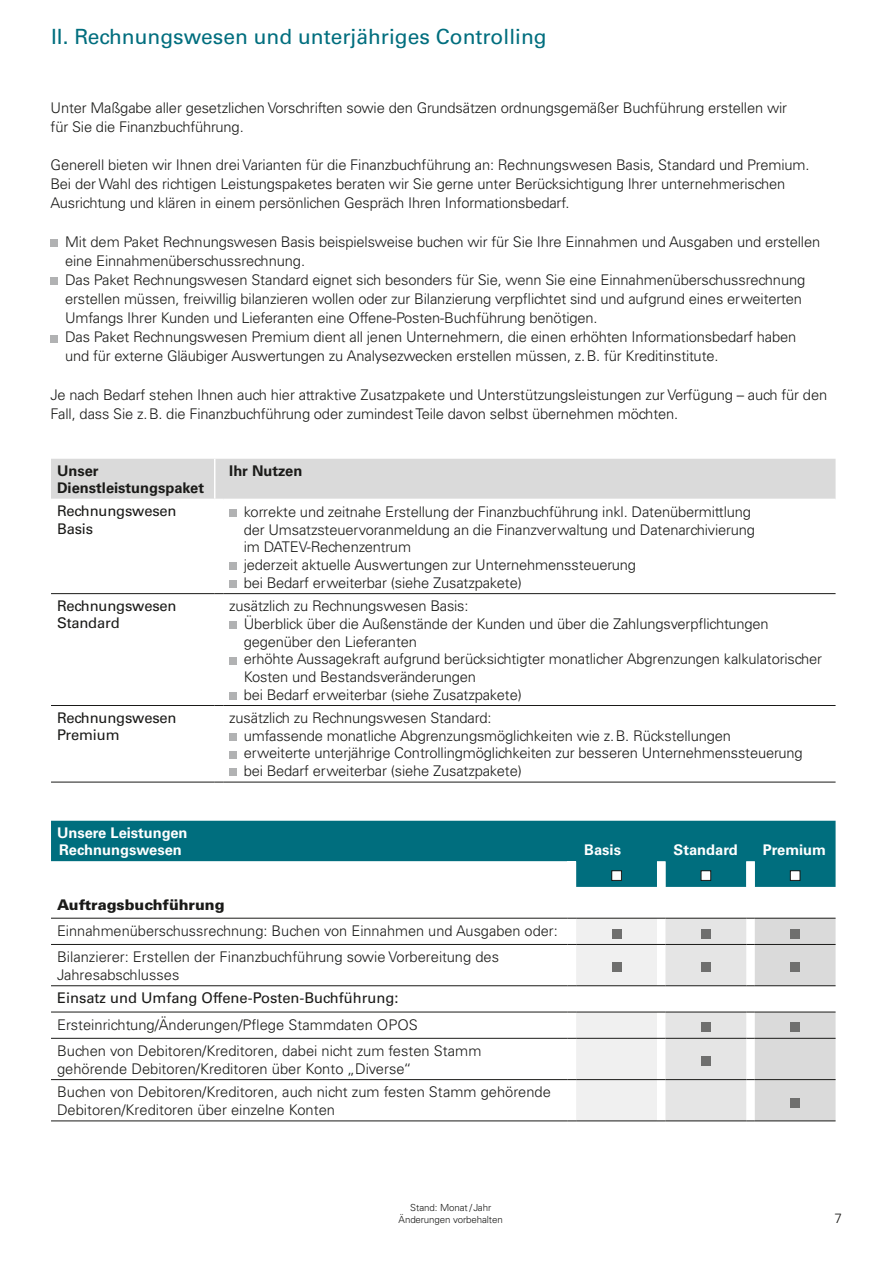
<style>
.page{position:relative;width:893px;height:1263px;background:#fff}
.page>*{position:absolute;margin:0;border:0;box-sizing:border-box;transform-origin:0 0}
.t1{font:21px "Univers";color:#006e7e}
.t2{font:300 14.7px/17.7px "Univers";letter-spacing:-.01em;color:#1a1a18}
.t3{font:14.7px/17.7px "Univers";letter-spacing:-.01em;color:#1a1a18}
.t4{font:700 14.7px/17.7px "Univers";color:#fff}
.t5{font:700 14.7px/17.7px "Univers";color:#1a1a18}
.t6{font:900 14.7px "Univers";color:#1a1a18}
.t7{font:300 13.5px "Univers";color:#1a1a18}
.t8{font:300 9.75px/11.7px "Univers";letter-spacing:-.01em;color:#1a1a18;text-align:center}
</style>
<div class="page">
<div style="left:51px;top:239px;width:7px;height:8px;background:#b1b2b3"></div>
<div style="left:51px;top:277px;width:7px;height:8px;background:#b1b2b3"></div>
<div style="left:51px;top:335px;width:7px;height:7px;background:#b1b2b3"></div>
<div style="left:51px;top:821px;width:785px;height:66px;background:#006e7e"></div>
<svg style="left:51px;top:861px;width:704px;height:26px"></svg>
<div style="left:568px;top:861px;width:8px;height:26px;background:#fff"></div>
<hr style="left:51px;top:918px;width:517px;height:1px;background:#1a1a18">
<hr style="left:51px;top:944px;width:517px;height:1px;background:#1a1a18">
<hr style="left:51px;top:985px;width:517px;height:1px;background:#1a1a18">
<hr style="left:51px;top:1012px;width:517px;height:1px;background:#1a1a18">
<hr style="left:51px;top:1038px;width:517px;height:1px;background:#1a1a18">
<hr style="left:51px;top:1079px;width:517px;height:1px;background:#1a1a18">
<hr style="left:51px;top:1120px;width:517px;height:1px;background:#1a1a18">
<svg style="left:568px;top:918px;width:268px;height:203px"></svg>
<hr style="left:755px;top:1120px;width:81px;height:1px;background:#1a1a18">
<div style="left:612px;top:871px;width:9px;height:9px;background:#fff"></div>
<div style="left:611px;top:870px;width:11px;height:11px;border:1px solid #1a1a18"></div>
<div style="left:701px;top:871px;width:10px;height:9px;background:#fff"></div>
<div style="left:701px;top:870px;width:10px;height:11px;border:1px solid #1a1a18"></div>
<div style="left:790px;top:871px;width:10px;height:9px;background:#fff"></div>
<div style="left:790px;top:870px;width:10px;height:11px;border:1px solid #1a1a18"></div>
<div style="left:612px;top:929px;width:9px;height:9px;background:#6f6f6e"></div>
<div style="left:701px;top:929px;width:10px;height:9px;background:#6f6f6e"></div>
<div style="left:790px;top:929px;width:10px;height:9px;background:#6f6f6e"></div>
<div style="left:612px;top:962px;width:9px;height:10px;background:#6f6f6e"></div>
<div style="left:701px;top:962px;width:10px;height:10px;background:#6f6f6e"></div>
<div style="left:790px;top:962px;width:10px;height:10px;background:#6f6f6e"></div>
<div style="left:701px;top:1023px;width:10px;height:9px;background:#6f6f6e"></div>
<div style="left:790px;top:1023px;width:10px;height:9px;background:#6f6f6e"></div>
<div style="left:701px;top:1056px;width:10px;height:10px;background:#6f6f6e"></div>
<div style="left:790px;top:1098px;width:10px;height:9px;background:#6f6f6e"></div>
<svg style="left:51px;top:594px;width:164px;height:188px"></svg>
<div style="left:51px;top:459px;width:785px;height:40px;background:#dadada"></div>
<hr style="left:51px;top:593px;width:164px;height:1px;background:#1a1a18">
<hr style="left:223px;top:593px;width:613px;height:1px;background:#1a1a18">
<hr style="left:51px;top:705px;width:164px;height:1px;background:#1a1a18">
<hr style="left:223px;top:705px;width:613px;height:1px;background:#1a1a18">
<hr style="left:51px;top:782px;width:164px;height:1px;background:#1a1a18">
<hr style="left:223px;top:782px;width:613px;height:1px;background:#1a1a18">
<div style="left:229px;top:510px;width:8px;height:7px;background:#b1b2b3"></div>
<div style="left:229px;top:562px;width:8px;height:8px;background:#b1b2b3"></div>
<div style="left:229px;top:580px;width:8px;height:8px;background:#b1b2b3"></div>
<div style="left:229px;top:621px;width:8px;height:8px;background:#b1b2b3"></div>
<div style="left:229px;top:657px;width:8px;height:7px;background:#b1b2b3"></div>
<div style="left:229px;top:692px;width:8px;height:7px;background:#b1b2b3"></div>
<div style="left:229px;top:733px;width:8px;height:8px;background:#b1b2b3"></div>
<div style="left:229px;top:751px;width:8px;height:7px;background:#b1b2b3"></div>
<div style="left:229px;top:769px;width:8px;height:7px;background:#b1b2b3"></div>
<h1 class="t1" style="left:51px;top:24px;width:497px">II. Rechnungswesen und unterjähriges Controlling</h1>
<p class="t2" style="left:51px;top:98px;width:738px;line-height:19.2px">Unter Maßgabe aller gesetzlichen Vorschriften sowie den Grundsätzen ordnungsgemäßer Buchführung erstellen wir für Sie die Finanzbuchführung.</p>
<p class="t2" style="left:51px;top:155px;width:760px;line-height:19.2px">Generell bieten wir Ihnen drei Varianten für die Finanzbuchführung an: Rechnungswesen Basis, Standard und Premium.<br>Bei der Wahl des richtigen Leistungspaketes beraten wir Sie gerne unter Berücksichtigung Ihrer unternehmerischen<br>Ausrichtung und klären in einem persönlichen Gespräch Ihren Informationsbedarf.</p>
<p class="t2" style="left:65px;top:232px;width:757px;line-height:19.2px">Mit dem Paket Rechnungswesen Basis beispielsweise buchen wir für Sie Ihre Einnahmen und Ausgaben und erstellen eine Einnahmenüberschussrechnung.<br>Das Paket Rechnungswesen Standard eignet sich besonders für Sie, wenn Sie eine Einnahmenüberschussrechnung erstellen müssen, freiwillig bilanzieren wollen oder zur Bilanzierung verpflichtet sind und aufgrund eines erweiterten Umfangs Ihrer Kunden und Lieferanten eine Offene-Posten-Buchführung benötigen.<br>Das Paket Rechnungswesen Premium dient all jenen Unternehmern, die einen erhöhten Informationsbedarf haben und für externe Gläubiger Auswertungen zu Analysezwecken erstellen müssen, z.B. für Kreditinstitute.</p>
<p class="t2" style="left:51px;top:385px;width:778px;line-height:19.2px">Je nach Bedarf stehen Ihnen auch hier attraktive Zusatzpakete und Unterstützungsleistungen zur Verfügung – auch für den<br>Fall, dass Sie z.B. die Finanzbuchführung oder zumindest Teile davon selbst übernehmen möchten.</p>
<p class="t5" style="left:57px;top:462px;width:149px">Unser<br>Dienstleistungspaket</p>
<p class="t5" style="left:229px;top:462px;width:75px">Ihr Nutzen</p>
<p class="t3" style="left:57px;top:502px;width:121px">Rechnungswesen<br>Basis</p>
<p class="t2" style="left:244px;top:503px;width:513px">korrekte und zeitnahe Erstellung der Finanzbuchführung inkl. Datenübermittlung der Umsatzsteuervoranmeldung an die Finanzverwaltung und Datenarchivierung im DATEV-Rechenzentrum<br>jederzeit aktuelle Auswertungen zur Unternehmenssteuerung<br>bei Bedarf erweiterbar (siehe Zusatzpakete)</p>
<p class="t3" style="left:57px;top:597px;width:121px">Rechnungswesen<br>Standard</p>
<p class="t2" style="left:244px;top:597px;width:580px;text-indent:-14px">zusätzlich zu Rechnungswesen Basis:<br>Überblick über die Außenstände der Kunden und über die Zahlungsverpflichtungen gegenüber den Lieferanten<br>erhöhte Aussagekraft aufgrund berücksichtigter monatlicher Abgrenzungen kalkulatorischer Kosten und Bestandsveränderungen<br>bei Bedarf erweiterbar (siehe Zusatzpakete)</p>
<p class="t3" style="left:57px;top:708px;width:121px">Rechnungswesen<br>Premium</p>
<p class="t2" style="left:244px;top:709px;width:560px;text-indent:-14px">zusätzlich zu Rechnungswesen Standard:<br>umfassende monatliche Abgrenzungsmöglichkeiten wie z.B. Rückstellungen<br>erweiterte unterjährige Controllingmöglichkeiten zur besseren Unternehmenssteuerung bei Bedarf erweiterbar (siehe Zusatzpakete)</p>
<p class="t4" style="left:57px;top:824px;width:132px">Unsere Leistungen<br>Rechnungswesen</p>
<p class="t6" style="left:57px;top:895px;width:169px">Auftragsbuchführung</p>
<p class="t2" style="left:57px;top:917px;width:502px;line-height:26.2px">Einnahmenüberschussrechnung: Buchen von Einnahmen und Ausgaben oder:<br>Bilanzierer: Erstellen der Finanzbuchführung sowie Vorbereitung des</p>
<p class="t2" style="left:57px;top:966px;width:124px">Jahresabschlusses</p>
<p class="t3" style="left:57px;top:989px;width:343px">Einsatz und Umfang Offene-Posten-Buchführung:</p>
<p class="t2" style="left:57px;top:1011px;width:426px;line-height:26.2px">Ersteinrichtung/Änderungen/Pflege Stammdaten OPOS<br>Buchen von Debitoren/Kreditoren, dabei nicht zum festen Stamm</p>
<p class="t2" style="left:57px;top:1056px;width:495px;line-height:23.7px">gehörende Debitoren/Kreditoren über Konto „Diverse“<br>Buchen von Debitoren/Kreditoren, auch nicht zum festen Stamm gehörende</p>
<p class="t2" style="left:57px;top:1101px;width:279px">Debitoren/Kreditoren über einzelne Konten</p>
<p class="t4" style="left:584px;top:841px;width:38px">Basis</p>
<p class="t4" style="left:674px;top:841px;width:66px">Standard</p>
<p class="t4" style="left:763px;top:841px;width:65px">Premium</p>
<p class="t8" style="left:399px;top:1202px;width:106px">Stand: Monat /Jahr<br>Änderungen vorbehalten</p>
<p class="t7" style="left:834px;top:1210px;width:9px">7</p>
</div>
